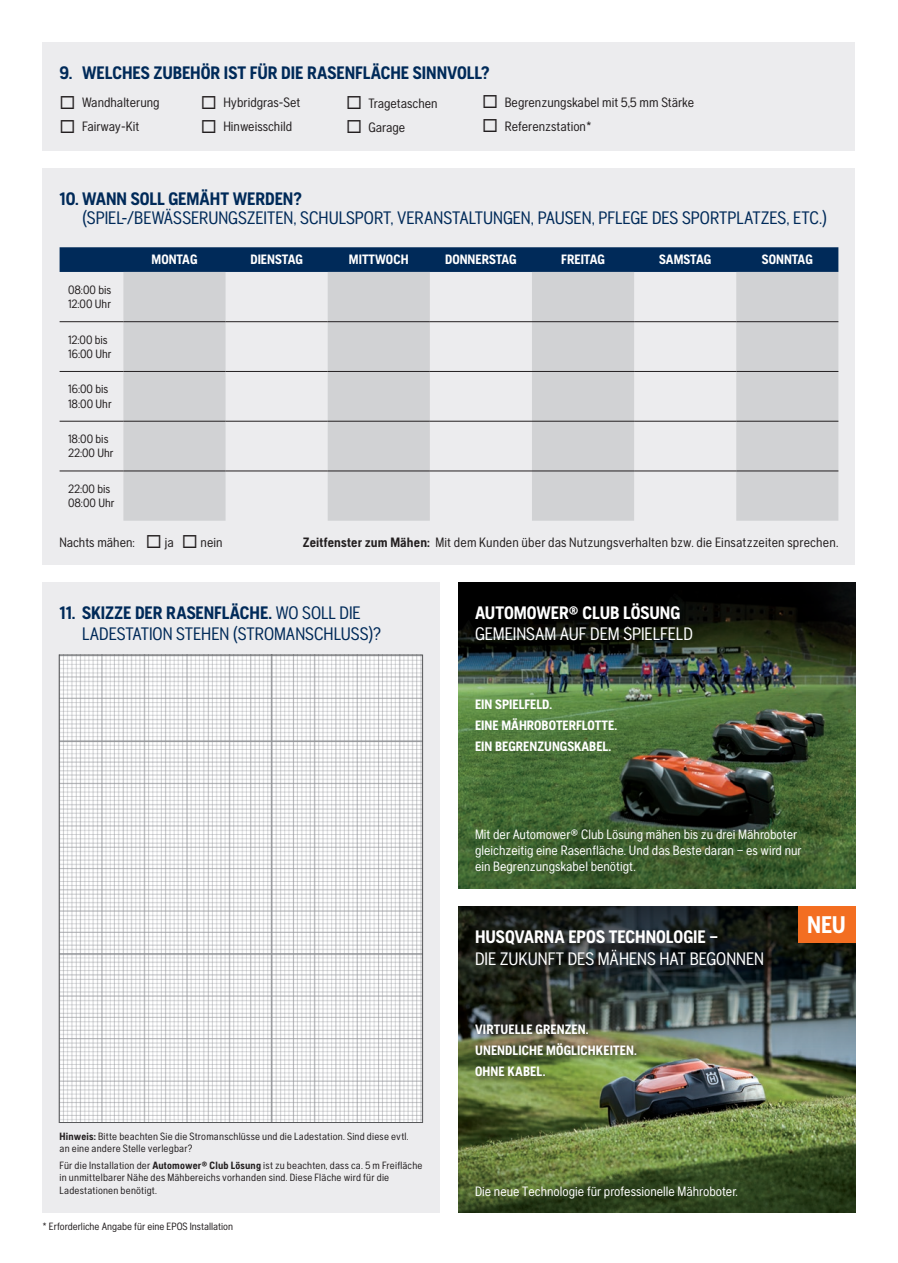
<style>
.page{position:relative;width:898px;height:1263px;background:#fff}
.page>*{position:absolute;margin:0;border:0;box-sizing:border-box;transform-origin:0 0}
.t1{font:700 24px "Husqvarna Gothic";color:#fff}
.t2{font:18px/21.6px "Husqvarna Gothic";letter-spacing:-.005em;color:#002a59}
.t3{font:700 18px "Husqvarna Gothic";letter-spacing:-.005em;color:#002a59}
.t4{font:18px "Husqvarna Gothic";letter-spacing:-.005em;color:#fff}
.t5{font:700 18px "Husqvarna Gothic";color:#fff}
.t6{font:13.5px "Husqvarna Gothic";color:#231f20}
.t7{font:13.5px/16.2px "Husqvarna Gothic";color:#fff}
.t8{font:700 13.5px/21px "Husqvarna Gothic";color:#fff}
.t9{font:12px/14.4px "Husqvarna Gothic";color:#231f20}
.t10{font:10.5px/12.6px "Husqvarna Gothic";letter-spacing:.02em;color:#231f20}
.t11{font:10.5px "Husqvarna Gothic";color:#231f20}
.s1{font-weight:700}
</style>
<div class="page">
<img style="left:458px;top:710px;width:397px;height:179px">
<img style="left:458px;top:583px;width:397px;height:127px">
<div style="left:43px;top:43px;width:812px;height:108px;background:#ececee"></div>
<img style="left:458px;top:1060px;width:397px;height:41px">
<svg style="left:458px;top:907px;width:397px;height:153px;background:#3c4742"></svg>
<img style="left:458px;top:1101px;width:397px;height:112px">
<div style="left:43px;top:169px;width:812px;height:396px;background:#ececee"></div>
<svg style="left:60px;top:247px;width:778px;height:25px;background:#032c5b"></svg>
<svg style="left:123px;top:272px;width:715px;height:249px;fill:#d1d2d4"></svg>
<hr style="left:60px;top:321px;width:63px;height:1px;background:#231f20">
<hr style="left:123px;top:321px;width:102px;height:1px;background:#231f20">
<hr style="left:225px;top:321px;width:102px;height:1px;background:#231f20">
<hr style="left:327px;top:321px;width:102px;height:1px;background:#231f20">
<hr style="left:429px;top:321px;width:102px;height:1px;background:#231f20">
<hr style="left:531px;top:321px;width:103px;height:1px;background:#231f20">
<hr style="left:634px;top:321px;width:102px;height:1px;background:#231f20">
<hr style="left:736px;top:321px;width:102px;height:1px;background:#231f20">
<hr style="left:60px;top:371px;width:63px;height:1px;background:#231f20">
<hr style="left:123px;top:371px;width:102px;height:1px;background:#231f20">
<hr style="left:225px;top:371px;width:102px;height:1px;background:#231f20">
<hr style="left:327px;top:371px;width:102px;height:1px;background:#231f20">
<hr style="left:429px;top:371px;width:102px;height:1px;background:#231f20">
<hr style="left:531px;top:371px;width:103px;height:1px;background:#231f20">
<hr style="left:634px;top:371px;width:102px;height:1px;background:#231f20">
<hr style="left:736px;top:371px;width:102px;height:1px;background:#231f20">
<hr style="left:60px;top:421px;width:63px;height:1px;background:#231f20">
<hr style="left:123px;top:421px;width:102px;height:1px;background:#231f20">
<hr style="left:225px;top:421px;width:102px;height:1px;background:#231f20">
<hr style="left:327px;top:421px;width:102px;height:1px;background:#231f20">
<hr style="left:429px;top:421px;width:102px;height:1px;background:#231f20">
<hr style="left:531px;top:421px;width:103px;height:1px;background:#231f20">
<hr style="left:634px;top:421px;width:102px;height:1px;background:#231f20">
<hr style="left:736px;top:421px;width:102px;height:1px;background:#231f20">
<hr style="left:60px;top:471px;width:63px;height:1px;background:#231f20">
<hr style="left:123px;top:471px;width:102px;height:1px;background:#231f20">
<hr style="left:225px;top:471px;width:102px;height:1px;background:#231f20">
<hr style="left:327px;top:471px;width:102px;height:1px;background:#231f20">
<hr style="left:429px;top:471px;width:102px;height:1px;background:#231f20">
<hr style="left:531px;top:471px;width:103px;height:1px;background:#231f20">
<hr style="left:634px;top:471px;width:102px;height:1px;background:#231f20">
<hr style="left:736px;top:471px;width:102px;height:1px;background:#231f20">
<div style="left:43px;top:583px;width:397px;height:630px;background:#ececee"></div>
<img style="left:61px;top:657px;width:360px;height:464px">
<div style="left:474px;top:929px;width:296px;height:43px;background:#231f20;opacity:.6"></div>
<div style="left:473px;top:1022px;width:170px;height:61px;background:#231f20;opacity:.6"></div>
<div style="left:797px;top:907px;width:58px;height:36px;background:#f36e21"></div>
<h2 class="t3" style="left:60px;top:62px;width:431px">9. WELCHES ZUBEHÖR IST FÜR DIE RASENFLÄCHE SINNVOLL?</h2>
<p class="t6" style="left:60px;top:95px;width:101px">◻ Wandhalterung</p>
<p class="t6" style="left:60px;top:119px;width:81px">◻ Fairway-Kit</p>
<p class="t6" style="left:482px;top:94px;width:213px">◻ Begrenzungskabel mit 5,5 mm Stärke</p>
<p class="t6" style="left:482px;top:118px;width:111px">◻ Referenzstation*</p>
<p class="t6" style="left:201px;top:95px;width:101px">◻ Hybridgras-Set</p>
<p class="t6" style="left:201px;top:119px;width:93px">◻ Hinweisschild</p>
<p class="t6" style="left:346px;top:95px;width:93px">◻ Tragetaschen</p>
<p class="t6" style="left:346px;top:119px;width:61px">◻ Garage</p>
<h2 class="t3" style="left:60px;top:188px;width:243px">10. WANN SOLL GEMÄHT WERDEN?</h2>
<h2 class="t2" style="left:82px;top:207px;width:746px">(SPIEL-/BEWÄSSERUNGSZEITEN, SCHULSPORT, VERANSTALTUNGEN, PAUSEN, PFLEGE DES SPORTPLATZES, ETC.)</h2>
<p class="t8" style="left:151px;top:249px;width:47px">MONTAG</p>
<p class="t8" style="left:250px;top:249px;width:54px">DIENSTAG</p>
<p class="t8" style="left:349px;top:249px;width:61px">MITTWOCH</p>
<p class="t8" style="left:445px;top:249px;width:73px">DONNERSTAG</p>
<p class="t8" style="left:561px;top:249px;width:45px">FREITAG</p>
<p class="t8" style="left:659px;top:249px;width:53px">SAMSTAG</p>
<p class="t8" style="left:761px;top:249px;width:52px">SONNTAG</p>
<p class="t9" style="left:68px;top:282px;width:45px">08:00 bis<br>12:00 Uhr</p>
<p class="t9" style="left:68px;top:332px;width:45px">12:00 bis<br>16:00 Uhr</p>
<p class="t9" style="left:68px;top:382px;width:45px">16:00 bis<br>18:00 Uhr</p>
<p class="t9" style="left:68px;top:432px;width:47px">18:00 bis<br>22:00 Uhr</p>
<p class="t9" style="left:68px;top:482px;width:48px">22:00 bis<br>08:00 Uhr</p>
<p class="t6" style="left:60px;top:534px;width:164px">Nachts mähen: ◻ ja ◻ nein</p>
<p class="t6" style="left:303px;top:534px;width:537px"><span class="s1">Zeitfenster zum Mähen:</span> Mit dem Kunden über das Nutzungsverhalten bzw. die Einsatzzeiten sprechen.</p>
<h2 class="t2" style="left:82px;top:601px;width:300px;text-indent:-22px"><span class="s1">11. SKIZZE DER RASENFLÄCHE.</span> WO SOLL DIE<br>LADESTATION STEHEN (STROMANSCHLUSS)?</h2>
<p class="t10" style="left:60px;top:1129px;width:350px"><span class="s1">Hinweis:</span> Bitte beachten Sie die Stromanschlüsse und die Ladestation. Sind diese evtl. an eine andere Stelle verlegbar?</p>
<p class="t10" style="left:60px;top:1159px;width:364px">Für die Installation der <span class="s1">Automower® Club Lösung</span> ist zu beachten, dass ca. 5 m Freifläche in unmittelbarer Nähe des Mähbereichs vorhanden sind. Diese Fläche wird für die<br>Ladestationen benötigt.</p>
<p class="t11" style="left:43px;top:1220px;width:192px">* Erforderliche Angabe für eine EPOS Installation</p>
<h2 class="t5" style="left:475px;top:602px;width:207px">AUTOMOWER® CLUB LÖSUNG</h2>
<h2 class="t4" style="left:475px;top:624px;width:219px">GEMEINSAM AUF DEM SPIELFELD</h2>
<p class="t8" style="left:475px;top:694px;width:143px">EIN SPIELFELD.<br>EINE MÄHROBOTERFLOTTE.<br>EIN BEGRENZUNGSKABEL.</p>
<p class="t7" style="left:475px;top:826px;width:328px">Mit der Automower® Club Lösung mähen bis zu drei Mähroboter gleichzeitig eine Rasenfläche. Und das Beste daran – es wird nur ein Begrenzungskabel benötigt.</p>
<h2 class="t5" style="left:475px;top:926px;width:244px">HUSQVARNA EPOS TECHNOLOGIE –</h2>
<h2 class="t4" style="left:475px;top:948px;width:290px">DIE ZUKUNFT DES MÄHENS HAT BEGONNEN</h2>
<p class="t8" style="left:475px;top:1018px;width:163px">VIRTUELLE GRENZEN.<br>UNENDLICHE MÖGLICHKEITEN.<br>OHNE KABEL.</p>
<p class="t7" style="left:475px;top:1183px;width:264px">Die neue Technologie für professionelle Mähroboter.</p>
<h1 class="t1" style="left:806px;top:911px;width:40px">NEU</h1>
</div>
